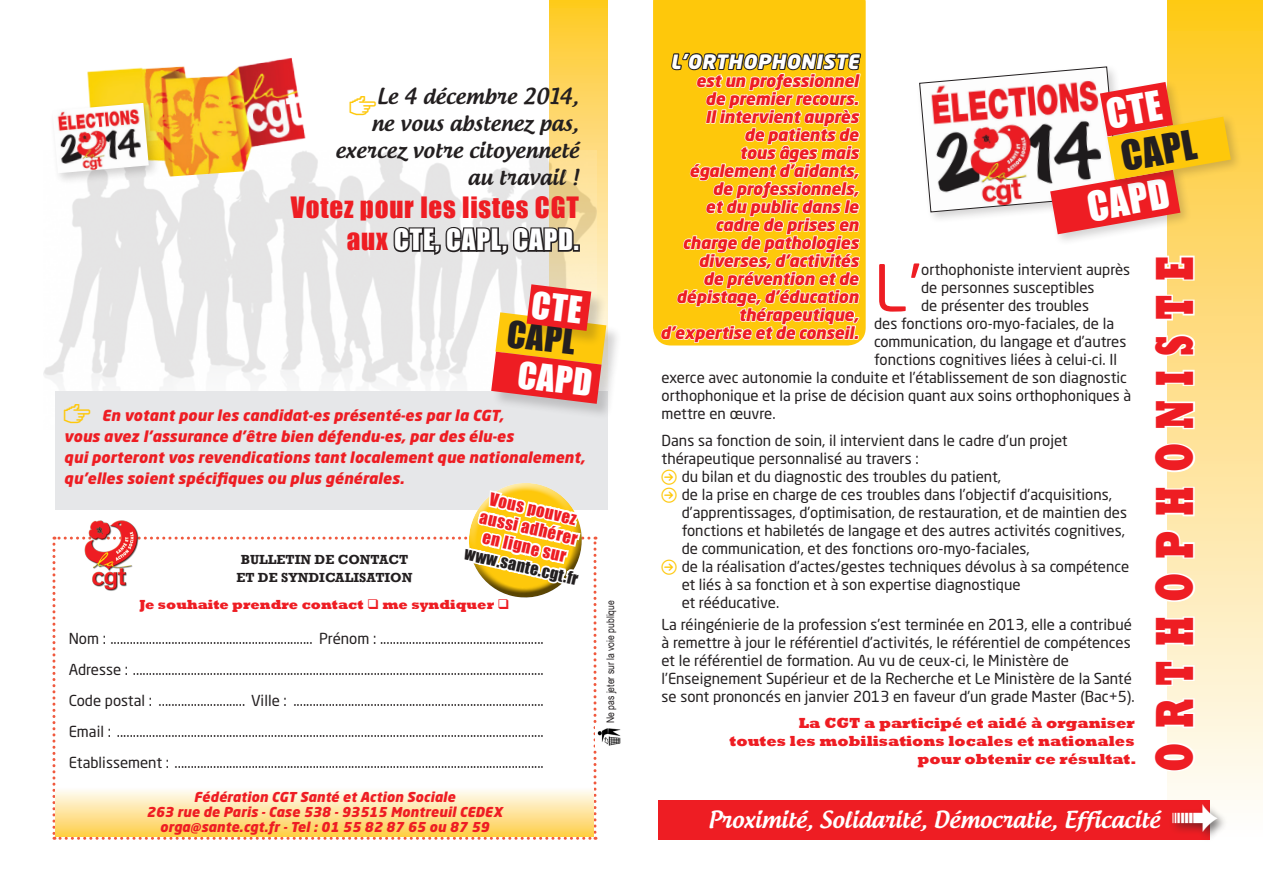
<style>
.page{position:relative;width:1263px;height:893px;background:#fff}
.page>*{position:absolute;margin:0;border:0;box-sizing:border-box;transform-origin:0 0}
.Txt_courant{font:63.45px "Neo Sans Pro";color:#ee1d23}
.accroche{font:800 55.2px "Rockwell";letter-spacing:.42em;color:#ee1d23;scale:.61 1}
.inter{font:43.8px "Follow The Arrow";color:#fff;scale:.68 1}
.t1{font:37.65px "Impact";color:#fff}
.t2{font:37.65px "Impact";color:#231f20}
.t3{font:34.2px "Impact";color:#231f20}
.t4{font:34.2px "Impact";color:#fff}
.t5{font:27px/32.4px "Impact";letter-spacing:.03em;color:#ee1d23;text-align:right}
.t6{font:500 22.5px "Androgyne";color:#fff}
.t7{font:500 21px/27px "Androgyne";letter-spacing:.01em;color:#231f20;text-align:right}
.inter_petit{font:italic 900 19.5px "Neo Sans Pro";letter-spacing:.03em;color:#fff}
.inter_petit-2{font:italic 900 16.5px/18px "Neo Sans Pro";letter-spacing:-.01em;color:#ee1d23;text-align:right}
.t8{font:16.5px/19.5px "Impact";color:#ee1d23;text-align:center}
.t9{font:16.2px "Impact";color:#231f20}
.Txt_courant-2{font:15px/18px "Neo Sans Pro";color:#231f20}
.inter-2{font:italic 900 15px/21px "Neo Sans Pro";letter-spacing:.01em;color:#ee1d23}
.accroche-2{font:800 15px/18px "Rockwell";color:#ee1d23;text-align:right}
.inter-3{font:italic 900 13.5px "Neo Sans Pro";letter-spacing:.01em;color:#ee1d23}
.accroche-3{font:800 13.5px "Rockwell";color:#ee1d23}
.accroche-4{font:700 13.5px/18px "Rockwell";color:#231f20;text-align:center}
.t10{font:10.5px "Arial Narrow";color:#231f20}
.s1{font-family:"Arrowstfb";font-weight:400;color:#fec80b}
.s2{color:#fff}
.s3{font-family:"Arrowstfb";font-weight:400;font-style:normal;font-size:21px;color:#fec80b}
.s4{font-family:"Arrowstfb";color:#fec80b}
</style>
<div class="page">
<svg style="left:550px;top:0;width:58px;height:313px;background:#fed55e"></svg>
<img style="left:44px;top:151px;width:553px;height:234px">
<svg style="left:391px;top:206px;width:185px;height:51px;background:#aeaaa5"></svg>
<div style="left:573px;top:244px;width:7px;height:8px;border:3px solid #231f20"></div>
<div style="left:496px;top:313px;width:127px;height:68px;background:#231f20;opacity:.2"></div>
<img style="left:597px;top:728px;width:24px;height:18px">
<img style="left:87px;top:57px;width:223px;height:125px">
<div style="left:49px;top:99px;width:112px;height:86px;background:#231f20;opacity:.2"></div>
<img style="left:52px;top:103px;width:97px;height:70px">
<div style="left:55px;top:391px;width:553px;height:118px;background:#e6e7e9"></div>
<svg style="left:52px;top:483px;width:544px;height:357px"></svg>
<div style="left:492px;top:353px;width:126px;height:67px;background:#231f20;opacity:.2"></div>
<svg style="left:1167px;top:0;width:96px;height:800px;background:#fee294"></svg>
<div style="left:658px;top:800px;width:552px;height:40px;background:#ee1d23"></div>
<div style="left:1168px;top:802px;width:61px;height:41px;background:#231f20;opacity:.6"></div>
<svg style="left:653px;top:0;width:213px;height:342px;background:#fec80f"></svg>
<div style="left:1047px;top:166px;width:145px;height:80px;background:#231f20;opacity:.2"></div>
<div style="left:1104px;top:114px;width:139px;height:78px;background:#231f20;opacity:.2"></div>
<svg style="left:660px;top:29px;width:202px;height:317px;background:#f7d14b"></svg>
<svg style="left:1167px;top:741px;width:30px;height:32px"></svg>
<svg style="left:1167px;top:697px;width:29px;height:33px"></svg>
<svg style="left:1167px;top:659px;width:29px;height:28px"></svg>
<svg style="left:1167px;top:615px;width:29px;height:33px"></svg>
<svg style="left:1167px;top:571px;width:30px;height:33px"></svg>
<svg style="left:1167px;top:528px;width:29px;height:32px"></svg>
<svg style="left:1167px;top:485px;width:29px;height:33px"></svg>
<svg style="left:1167px;top:442px;width:30px;height:32px"></svg>
<svg style="left:1167px;top:398px;width:29px;height:33px"></svg>
<svg style="left:1167px;top:368px;width:29px;height:19px"></svg>
<svg style="left:1167px;top:333px;width:29px;height:25px"></svg>
<svg style="left:1167px;top:293px;width:29px;height:29px"></svg>
<svg style="left:1167px;top:254px;width:29px;height:28px"></svg>
<img style="left:77px;top:511px;width:69px;height:87px">
<svg style="left:491px;top:284px;width:115px;height:120px;background:#ee7c4b"></svg>
<svg style="left:919px;top:67px;width:312px;height:167px"></svg>
<p class="t7" style="left:335px;top:83px;width:245px"><span class="s1">A</span>Le 4 décembre 2014, ne vous abstenez pas, exercez votre citoyenneté au travail !</p>
<p class="t5" style="left:291px;top:190px;width:289px">Votez pour les listes CGT aux <span class="s2">CTE, CAPL, CAPD.</span></p>
<p class="t3" style="left:510px;top:307px;width:70px;rotate:7deg">CAPL</p>
<p class="t4" style="left:521px;top:348px;width:76px;rotate:7deg">CAPD</p>
<p class="inter-2" style="left:64px;top:404px;width:522px"><span class="s3">A</span> En votant pour les candidat-es présenté-es par la CGT,<br>vous avez l’assurance d’être bien défendu-es, par des élu-es<br>qui porteront vos revendications tant localement que nationalement, qu’elles soient spécifiques ou plus générales.</p>
<p class="t8" style="left:487px;top:487px;width:102px;rotate:13deg">Vous pouvez aussi adhérer en ligne sur</p>
<p class="t9" style="left:468px;top:541px;width:118px;rotate:13deg">www.sante.cgt.fr</p>
<p class="accroche-4" style="left:236px;top:550px;width:178px">BULLETIN DE CONTACT<br>ET DE SYNDICALISATION</p>
<p class="accroche-3" style="left:140px;top:596px;width:371px">Je souhaite prendre contact ❑ me syndiquer ❑</p>
<p class="Txt_courant-2" style="left:69px;top:629px;width:477px">Nom : ............................................................... Prénom : ...................................................</p>
<p class="Txt_courant-2" style="left:69px;top:660px;width:477px">Adresse : ................................................................................................................................</p>
<p class="Txt_courant-2" style="left:69px;top:691px;width:477px">Code postal : ........................... Ville : ..............................................................................</p>
<p class="Txt_courant-2" style="left:69px;top:722px;width:477px">Email : .....................................................................................................................................</p>
<p class="Txt_courant-2" style="left:69px;top:753px;width:477px">Etablissement : ...................................................................................................................</p>
<p class="inter-3" style="left:194px;top:788px;width:263px">Fédération CGT Santé et Action Sociale</p>
<p class="inter-3" style="left:146px;top:803px;width:358px">263 rue de Paris - Case 538 - 93515 Montreuil CEDEX</p>
<p class="inter-3" style="left:160px;top:818px;width:331px">orga@sante.cgt.fr - Tel : 01 55 82 87 65 ou 87 59</p>
<p class="t10" style="left:603px;top:723px;width:124px;rotate:-90deg">Ne pas jeter sur la voie publique</p>
<p class="inter_petit" style="left:670px;top:49px;width:190px">L’ORTHOPHONISTE</p>
<p class="inter_petit-2" style="left:660px;top:71px;width:200px">est un professionnel<br>de premier recours.<br>Il intervient auprès<br>de patients de<br>tous âges mais également d’aidants,<br>de professionnels,<br>et du public dans le cadre de prises en charge de pathologies diverses, d’activités<br>de prévention et de dépistage, d’éducation thérapeutique, d’expertise et de conseil.</p>
<p class="t2" style="left:1116px;top:128px;width:77px;rotate:-10deg">CAPL</p>
<p class="t1" style="left:1083px;top:178px;width:84px;rotate:-10deg">CAPD</p>
<p class="accroche" style="left:1143px;top:772px;width:848px;rotate:-90deg">ORTHOPHONISTE</p>
<p class="Txt_courant" style="left:874px;top:249px;width:48px">L’</p>
<p class="Txt_courant-2" style="left:921px;top:260px;width:211px">orthophoniste intervient auprès</p>
<p class="Txt_courant-2" style="left:921px;top:278px;width:175px">de personnes susceptibles</p>
<p class="Txt_courant-2" style="left:921px;top:296px;width:169px">de présenter des troubles</p>
<p class="Txt_courant-2" style="left:874px;top:314px;width:241px">des fonctions oro-myo-faciales, de la</p>
<p class="Txt_courant-2" style="left:874px;top:332px;width:254px">communication, du langage et d’autres</p>
<p class="Txt_courant-2" style="left:874px;top:350px;width:244px">fonctions cognitives liées à celui-ci. Il</p>
<p class="Txt_courant-2" style="left:661px;top:368px;width:467px">exerce avec autonomie la conduite et l’établissement de son diagnostic</p>
<p class="Txt_courant-2" style="left:661px;top:386px;width:471px">orthophonique et la prise de décision quant aux soins orthophoniques à</p>
<p class="Txt_courant-2" style="left:661px;top:404px;width:116px">mettre en œuvre.</p>
<p class="Txt_courant-2" style="left:661px;top:431px;width:408px">Dans sa fonction de soin, il intervient dans le cadre d’un projet thérapeutique personnalisé au travers :</p>
<p class="Txt_courant-2" style="left:661px;top:467px;width:341px"><span class="s4">N</span> du bilan et du diagnostic des troubles du patient,</p>
<p class="Txt_courant-2" style="left:682px;top:485px;width:447px;text-indent:-20px"><span class="s4">N</span> de la prise en charge de ces troubles dans l’objectif d’acquisitions, d’apprentissages, d’optimisation, de restauration, et de maintien des fonctions et habiletés de langage et des autres activités cognitives, de communication, et des fonctions oro-myo-faciales,</p>
<p class="Txt_courant-2" style="left:682px;top:557px;width:449px;text-indent:-20px"><span class="s4">N</span> de la réalisation d’actes/gestes techniques dévolus à sa compétence et liés à sa fonction et à son expertise diagnostique<br>et rééducative.</p>
<p class="Txt_courant-2" style="left:661px;top:615px;width:475px">La réingénierie de la profession s’est terminée en 2013, elle a contribué à remettre à jour le référentiel d’activités, le référentiel de compétences et le référentiel de formation. Au vu de ceux-ci, le Ministère de l’Enseignement Supérieur et de la Recherche et Le Ministère de la Santé se sont prononcés en janvier 2013 en faveur d’un grade Master (Bac+5).</p>
<p class="accroche-2" style="left:730px;top:715px;width:408px">La CGT a participé et aidé à organiser<br>toutes les mobilisations locales et nationales pour obtenir ce résultat.</p>
<p class="t6" style="left:708px;top:805px;width:453px">Proximité, Solidarité, Démocratie, Efficacité</p>
<p class="inter" style="left:1172px;top:791px;width:70px">B</p>
</div>
